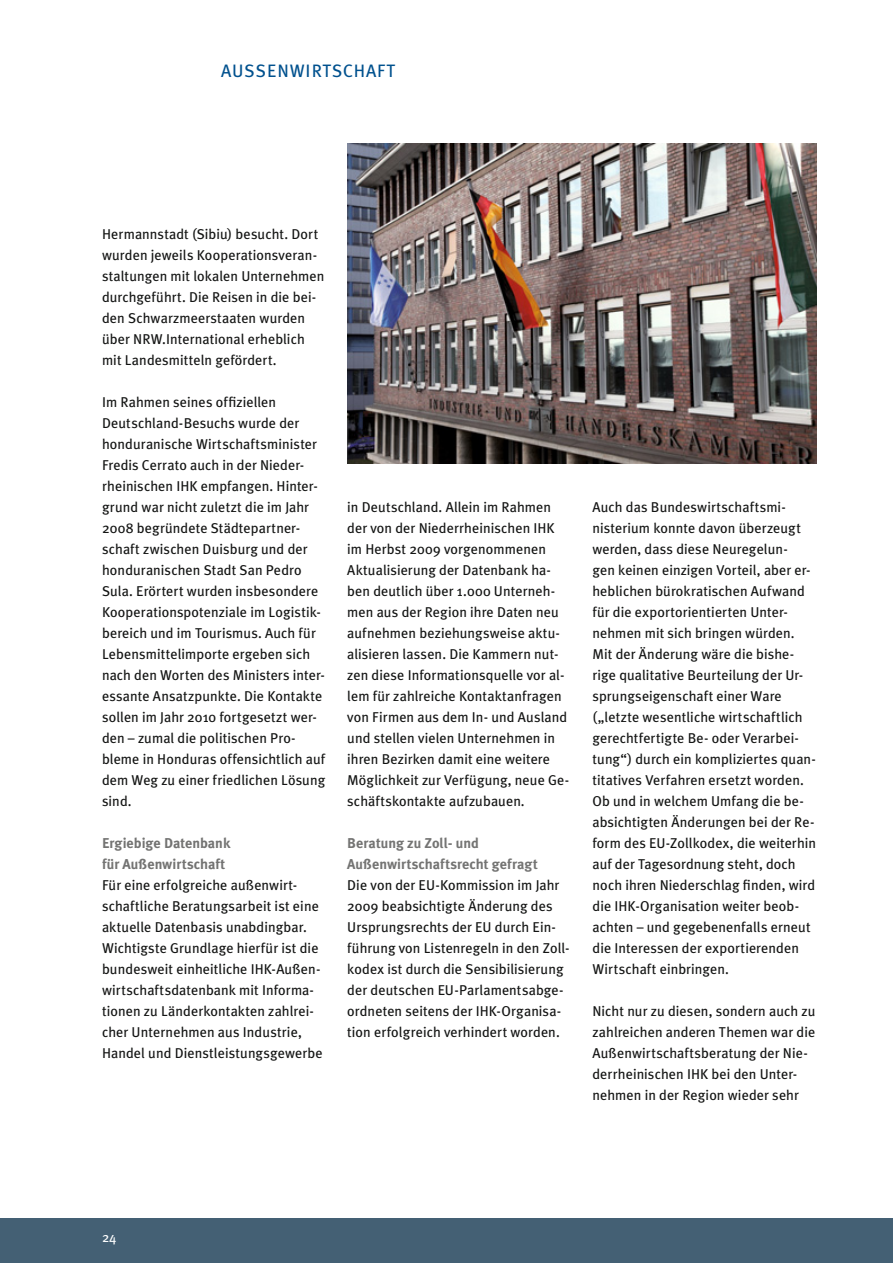
<style>
.page{position:relative;width:893px;height:1263px;background:#fff}
.page>*{position:absolute;margin:0;border:0;box-sizing:border-box;transform-origin:0 0}
.t1{font:18px "Meta Plus";letter-spacing:.045em;color:#00518e}
.t2{font:14.25px/21px "Meta Plus";letter-spacing:.005em;color:#131413}
.t3{font:700 14.25px/21px "Meta Plus";color:#747473}
.t4{font:700 14.25px/21px "Meta Plus";color:#737372}
.t5{font:13.5px "Meta Plus";color:#fff}
</style>
<div class="page">
<img style="left:347px;top:144px;width:469px;height:319px">
<div style="left:0;top:1218px;width:893px;height:45px;background:#446074"></div>
<p class="t1" style="left:221px;top:63px;width:176px">AUSSENWIRTSCHAFT</p>
<p class="t2" style="left:102px;top:225px;width:224px">Hermannstadt (Sibiu) besucht. Dort wurden jeweils Kooperationsveran&shy;staltungen mit lokalen Unternehmen durchgeführt. Die Reisen in die bei&shy;den Schwarzmeerstaaten wurden über NRW.International erheblich mit Landesmitteln gefördert.</p>
<p class="t2" style="left:102px;top:393px;width:225px">Im Rahmen seines offiziellen Deutschland-Besuchs wurde der honduranische Wirtschaftsminister Fredis Cerrato auch in der Nieder&shy;rheinischen IHK empfangen. Hinter&shy;grund war nicht zuletzt die im Jahr 2008 begründete Städtepartner&shy;schaft zwischen Duisburg und der honduranischen Stadt San Pedro Sula. Erörtert wurden insbesondere Kooperationspotenziale im Logistik&shy;bereich und im Tourismus. Auch für Lebensmittelimporte ergeben sich nach den Worten des Ministers inter&shy;essante Ansatzpunkte. Die Kontakte sollen im Jahr 2010 fortgesetzt wer&shy;den – zumal die politischen Pro&shy;bleme in Honduras offensichtlich auf dem Weg zu einer friedlichen Lösung sind.</p>
<p class="t4" style="left:102px;top:834px;width:130px">Ergiebige Datenbank für Außenwirtschaft</p>
<p class="t2" style="left:102px;top:876px;width:222px">Für eine erfolgreiche außenwirt&shy;schaftliche Beratungsarbeit ist eine aktuelle Datenbasis unabdingbar.<br>Wichtigste Grundlage hierfür ist die bundesweit einheitliche IHK-Außen&shy;wirtschaftsdatenbank mit Informa&shy;tionen zu Länderkontakten zahlrei&shy;cher Unternehmen aus Industrie, Handel und Dienstleistungsgewerbe</p>
<p class="t2" style="left:347px;top:498px;width:223px">in Deutschland. Allein im Rahmen der von der Niederrheinischen IHK im Herbst 2009 vorgenommenen Aktualisierung der Datenbank ha&shy;ben deutlich über 1.000 Unterneh&shy;men aus der Region ihre Daten neu aufnehmen beziehungsweise aktu&shy;alisieren lassen. Die Kammern nut&shy;zen diese Informationsquelle vor al&shy;lem für zahlreiche Kontaktanfragen von Firmen aus dem In- und Ausland und stellen vielen Unternehmen in ihren Bezirken damit eine weitere Möglichkeit zur Verfügung, neue Ge&shy;schäftskontakte aufzubauen.</p>
<p class="t3" style="left:347px;top:834px;width:192px">Beratung zu Zoll- und<br>Außenwirtschaftsrecht gefragt</p>
<p class="t2" style="left:347px;top:876px;width:224px">Die von der EU-Kommission im Jahr 2009 beabsichtigte Änderung des Ursprungsrechts der EU durch Ein&shy;führung von Listenregeln in den Zoll&shy;kodex ist durch die Sensibilisierung der deutschen EU-Parlamentsabge&shy;ordneten seitens der IHK-Organisa&shy;tion erfolgreich verhindert worden.</p>
<p class="t2" style="left:592px;top:498px;width:225px">Auch das Bundeswirtschaftsmi&shy;nisterium konnte davon überzeugt werden, dass diese Neuregelun-<br>gen keinen einzigen Vorteil, aber er&shy;heblichen bürokratischen Aufwand für die exportorientierten Unter&shy;nehmen mit sich bringen würden.<br>Mit der Änderung wäre die bishe&shy;rige qualitative Beurteilung der Ur&shy;sprungseigenschaft einer Ware („letzte wesentliche wirtschaftlich gerechtfertigte Be- oder Verarbei&shy;tung“) durch ein kompliziertes quan&shy;titatives Verfahren ersetzt worden.<br>Ob und in welchem Umfang die be&shy;absichtigten Änderungen bei der Re&shy;form des EU-Zollkodex, die weiterhin auf der Tagesordnung steht, doch noch ihren Niederschlag finden, wird die IHK-Organisation weiter beob&shy;achten – und gegebenenfalls erneut die Interessen der exportierenden Wirtschaft einbringen.</p>
<p class="t2" style="left:592px;top:1002px;width:224px">Nicht nur zu diesen, sondern auch zu zahlreichen anderen Themen war die Außenwirtschaftsberatung der Nie&shy;derrheinischen IHK bei den Unter&shy;nehmen in der Region wieder sehr</p>
<p class="t5" style="left:102px;top:1232px;width:16px">24</p>
</div>
